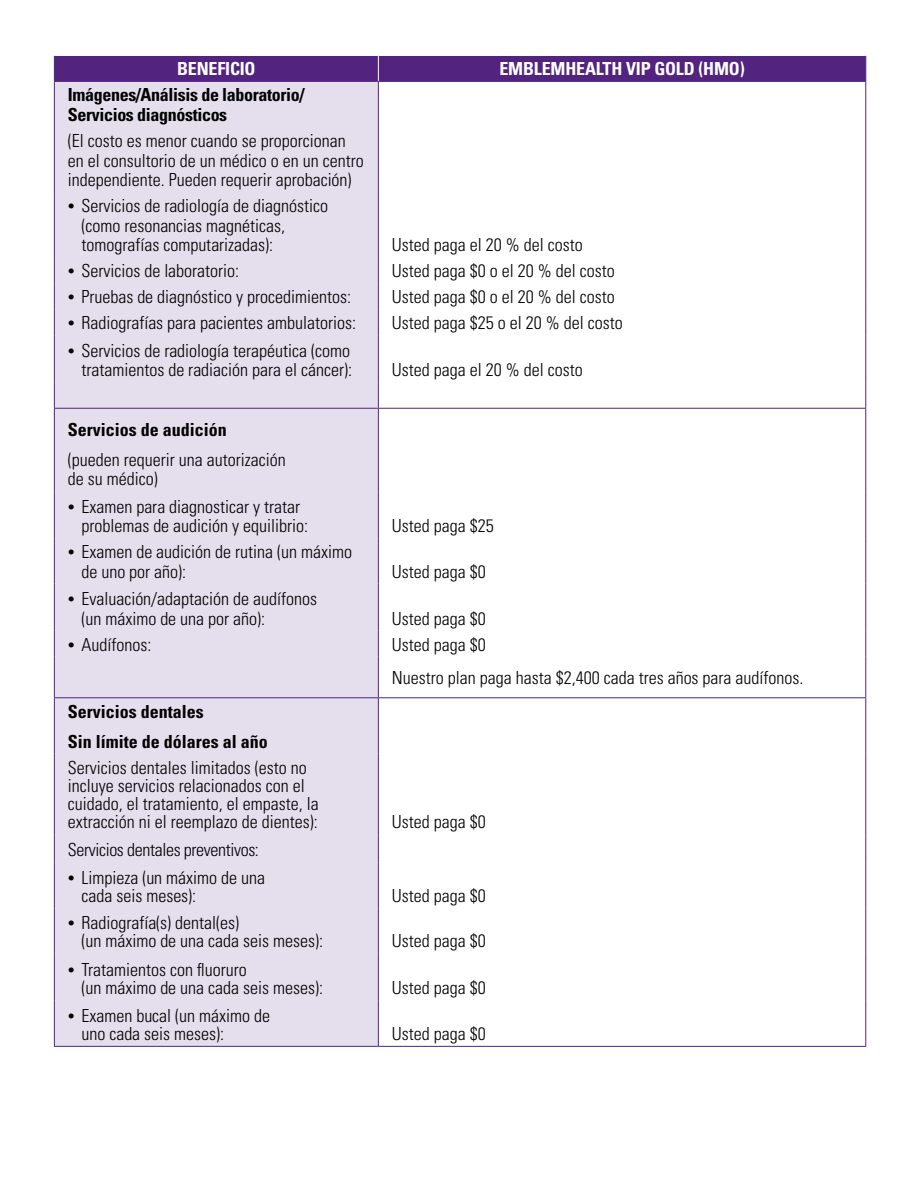
<style>
.page{position:relative;width:918px;height:1188px;background:#fff}
.page>*{position:absolute;margin:0;border:0;box-sizing:border-box;transform-origin:0 0}
.Large_Table_-_Body_C{font:300 condensed 18px/19.5px "Univers";color:#000}
.Large_Table_-_Body_C-2{font:700 condensed 18px/19.5px "Univers";letter-spacing:-.02em;color:#000}
.Benefits{font:700 condensed 18px "Univers";color:#000}
.H5{font:700 condensed 18px "Univers";letter-spacing:-.01em;color:#fff}
.Large_Table_-_Body_C-3{font:300 condensed 18px "Univers";letter-spacing:-.02em;color:#000}
.Large_Table_-_Body_C-4{font:700 condensed 18px "Univers";color:#000}
.s1{font-family:"Adobe Garamond Pro";font-weight:400;font-stretch:normal}
</style>
<div class="page">
<div style="left:55px;top:82px;width:323px;height:964px;background:#e5deec"></div>
<hr style="left:378px;top:82px;width:1px;height:110px;background:#52247f">
<hr style="left:865px;top:82px;width:1px;height:110px;background:#52247f">
<hr style="left:378px;top:192px;width:1px;height:65px;background:#52247f">
<hr style="left:865px;top:192px;width:1px;height:65px;background:#52247f">
<svg style="left:378px;top:257px;width:1px;height:78px"></svg>
<svg style="left:865px;top:257px;width:1px;height:78px"></svg>
<hr style="left:378px;top:335px;width:1px;height:47px;background:#52247f">
<hr style="left:865px;top:335px;width:1px;height:47px;background:#52247f">
<svg style="left:378px;top:382px;width:1px;height:26px"></svg>
<svg style="left:865px;top:382px;width:1px;height:26px"></svg>
<hr style="left:378px;top:408px;width:488px;height:1px;background:#52247f">
<hr style="left:378px;top:409px;width:1px;height:82px;background:#52247f">
<hr style="left:865px;top:409px;width:1px;height:82px;background:#52247f">
<hr style="left:378px;top:491px;width:1px;height:47px;background:#52247f">
<hr style="left:865px;top:491px;width:1px;height:47px;background:#52247f">
<hr style="left:378px;top:538px;width:1px;height:46px;background:#52247f">
<hr style="left:865px;top:538px;width:1px;height:46px;background:#52247f">
<hr style="left:378px;top:657px;width:1px;height:40px;background:#52247f">
<hr style="left:865px;top:657px;width:1px;height:40px;background:#52247f">
<hr style="left:378px;top:697px;width:488px;height:1px;background:#52247f">
<hr style="left:378px;top:698px;width:1px;height:56px;background:#52247f">
<hr style="left:865px;top:698px;width:1px;height:56px;background:#52247f">
<hr style="left:378px;top:754px;width:1px;height:81px;background:#52247f">
<hr style="left:865px;top:754px;width:1px;height:81px;background:#52247f">
<svg style="left:378px;top:835px;width:1px;height:28px"></svg>
<svg style="left:865px;top:835px;width:1px;height:28px"></svg>
<hr style="left:378px;top:863px;width:1px;height:45px;background:#52247f">
<hr style="left:865px;top:863px;width:1px;height:45px;background:#52247f">
<hr style="left:378px;top:908px;width:1px;height:46px;background:#52247f">
<hr style="left:865px;top:908px;width:1px;height:46px;background:#52247f">
<hr style="left:378px;top:954px;width:1px;height:47px;background:#52247f">
<hr style="left:865px;top:954px;width:1px;height:47px;background:#52247f">
<hr style="left:378px;top:1046px;width:488px;height:1px;background:#52247f">
<hr style="left:378px;top:1001px;width:1px;height:45px;background:#52247f">
<hr style="left:865px;top:1001px;width:1px;height:45px;background:#52247f">
<hr style="left:54px;top:82px;width:1px;height:110px;background:#52247f">
<hr style="left:54px;top:192px;width:1px;height:65px;background:#52247f">
<svg style="left:54px;top:257px;width:1px;height:78px"></svg>
<hr style="left:54px;top:335px;width:1px;height:47px;background:#52247f">
<svg style="left:54px;top:382px;width:1px;height:26px"></svg>
<hr style="left:54px;top:408px;width:324px;height:1px;background:#52247f">
<hr style="left:54px;top:409px;width:1px;height:82px;background:#52247f">
<hr style="left:54px;top:491px;width:1px;height:47px;background:#52247f">
<hr style="left:54px;top:538px;width:1px;height:46px;background:#52247f">
<hr style="left:54px;top:584px;width:1px;height:47px;background:#52247f">
<hr style="left:378px;top:584px;width:1px;height:47px;background:#52247f">
<hr style="left:865px;top:584px;width:1px;height:47px;background:#52247f">
<svg style="left:54px;top:631px;width:1px;height:26px"></svg>
<svg style="left:378px;top:631px;width:1px;height:26px"></svg>
<svg style="left:865px;top:631px;width:1px;height:26px"></svg>
<hr style="left:54px;top:657px;width:1px;height:40px;background:#52247f">
<hr style="left:54px;top:697px;width:324px;height:1px;background:#52247f">
<hr style="left:54px;top:698px;width:1px;height:56px;background:#52247f">
<hr style="left:54px;top:754px;width:1px;height:81px;background:#52247f">
<svg style="left:54px;top:835px;width:1px;height:28px"></svg>
<hr style="left:54px;top:863px;width:1px;height:45px;background:#52247f">
<hr style="left:54px;top:908px;width:1px;height:46px;background:#52247f">
<hr style="left:54px;top:954px;width:1px;height:47px;background:#52247f">
<hr style="left:54px;top:1046px;width:324px;height:1px;background:#52247f">
<hr style="left:54px;top:1001px;width:1px;height:45px;background:#52247f">
<hr style="left:54px;top:81px;width:324px;height:1px;background:#52247f">
<hr style="left:378px;top:81px;width:488px;height:1px;background:#52247f">
<div style="left:54px;top:55px;width:812px;height:26px;background:#52247f"></div>
<h3 class="H5" style="left:177px;top:58px;width:80px">BENEFICIO</h3>
<h3 class="H5" style="left:499px;top:58px;width:247px">EMBLEMHEALTH VIP GOLD (HMO)</h3>
<p class="Large_Table_-_Body_C-2" style="left:68px;top:85px;width:238px">Imágenes/Análisis de laboratorio/<br>Servicios diagnósticos</p>
<p class="Large_Table_-_Body_C" style="left:68px;top:131px;width:297px">(El costo es menor cuando se proporcionan en el consultorio de un médico o en un centro independiente. Pueden requerir aprobación)</p>
<p class="Large_Table_-_Body_C" style="left:81px;top:196px;width:248px;text-indent:-14px"><span class="s1">•</span> Servicios de radiología de diagnóstico (como resonancias magnéticas, tomografías computarizadas):</p>
<p class="Large_Table_-_Body_C" style="left:392px;top:235px;width:192px">Usted paga el 20 % del costo</p>
<p class="Large_Table_-_Body_C" style="left:68px;top:261px;width:173px"><span class="s1">•</span> Servicios de laboratorio:</p>
<p class="Large_Table_-_Body_C" style="left:392px;top:261px;width:224px">Usted paga $0 o el 20 % del costo</p>
<p class="Large_Table_-_Body_C" style="left:68px;top:287px;width:285px"><span class="s1">•</span> Pruebas de diagnóstico y procedimientos:</p>
<p class="Large_Table_-_Body_C" style="left:392px;top:287px;width:224px">Usted paga $0 o el 20 % del costo</p>
<p class="Large_Table_-_Body_C" style="left:68px;top:313px;width:290px"><span class="s1">•</span> Radiografías para pacientes ambulatorios:</p>
<p class="Large_Table_-_Body_C" style="left:392px;top:313px;width:232px">Usted paga $25 o el 20 % del costo</p>
<p class="Large_Table_-_Body_C" style="left:68px;top:340px;width:286px;text-align:right"><span class="s1">•</span> Servicios de radiología terapéutica (como tratamientos de radiación para el cáncer):</p>
<p class="Large_Table_-_Body_C" style="left:392px;top:360px;width:192px">Usted paga el 20 % del costo</p>
<h3 class="Benefits" style="left:68px;top:418px;width:160px">Servicios de audición</h3>
<p class="Large_Table_-_Body_C" style="left:68px;top:449px;width:219px">(pueden requerir una autorización de su médico)</p>
<p class="Large_Table_-_Body_C" style="left:81px;top:496px;width:228px;text-indent:-14px"><span class="s1">•</span> Examen para diagnosticar y tratar problemas de audición y equilibrio:</p>
<p class="Large_Table_-_Body_C" style="left:81px;top:542px;width:272px;text-indent:-14px"><span class="s1">•</span> Examen de audición de rutina (un máximo de uno por año):</p>
<p class="Large_Table_-_Body_C" style="left:81px;top:589px;width:237px;text-indent:-14px"><span class="s1">•</span> Evaluación/adaptación de audífonos (un máximo de una por año):</p>
<p class="Large_Table_-_Body_C" style="left:392px;top:516px;width:103px">Usted paga $25</p>
<p class="Large_Table_-_Body_C" style="left:392px;top:561px;width:95px">Usted paga $0</p>
<p class="Large_Table_-_Body_C" style="left:392px;top:608px;width:95px">Usted paga $0</p>
<p class="Large_Table_-_Body_C" style="left:68px;top:634px;width:85px"><span class="s1">•</span> Audífonos:</p>
<p class="Large_Table_-_Body_C" style="left:392px;top:634px;width:95px">Usted paga $0</p>
<p class="Large_Table_-_Body_C" style="left:392px;top:668px;width:413px">Nuestro plan paga hasta $2,400 cada tres años para audífonos.</p>
<h3 class="Benefits" style="left:68px;top:700px;width:137px">Servicios dentales</h3>
<p class="Large_Table_-_Body_C-4" style="left:68px;top:730px;width:201px">Sin límite de dólares al año</p>
<p class="Large_Table_-_Body_C" style="left:68px;top:759px;width:252px;line-height:18px">Servicios dentales limitados (esto no incluye servicios relacionados con el cuidado, el tratamiento, el empaste, la extracción ni el reemplazo de dientes):</p>
<p class="Large_Table_-_Body_C" style="left:392px;top:812px;width:95px">Usted paga $0</p>
<p class="Large_Table_-_Body_C-3" style="left:68px;top:839px;width:193px">Servicios dentales preventivos:</p>
<p class="Large_Table_-_Body_C" style="left:81px;top:868px;width:185px;line-height:18px;text-indent:-14px"><span class="s1">•</span> Limpieza (un máximo de una cada seis meses):</p>
<p class="Large_Table_-_Body_C" style="left:81px;top:913px;width:243px;line-height:18px;text-indent:-14px"><span class="s1">•</span> Radiografía(s) dental(es)<br>(un máximo de una cada seis meses):</p>
<p class="Large_Table_-_Body_C" style="left:81px;top:960px;width:243px;line-height:18px;text-indent:-14px"><span class="s1">•</span> Tratamientos con fluoruro<br>(un máximo de una cada seis meses):</p>
<p class="Large_Table_-_Body_C" style="left:81px;top:1006px;width:190px;line-height:18px;text-indent:-14px"><span class="s1">•</span> Examen bucal (un máximo de uno cada seis meses):</p>
<p class="Large_Table_-_Body_C" style="left:392px;top:885px;width:95px">Usted paga $0</p>
<p class="Large_Table_-_Body_C" style="left:392px;top:931px;width:95px">Usted paga $0</p>
<p class="Large_Table_-_Body_C" style="left:392px;top:978px;width:95px">Usted paga $0</p>
<p class="Large_Table_-_Body_C" style="left:392px;top:1023px;width:95px">Usted paga $0</p>
</div>
